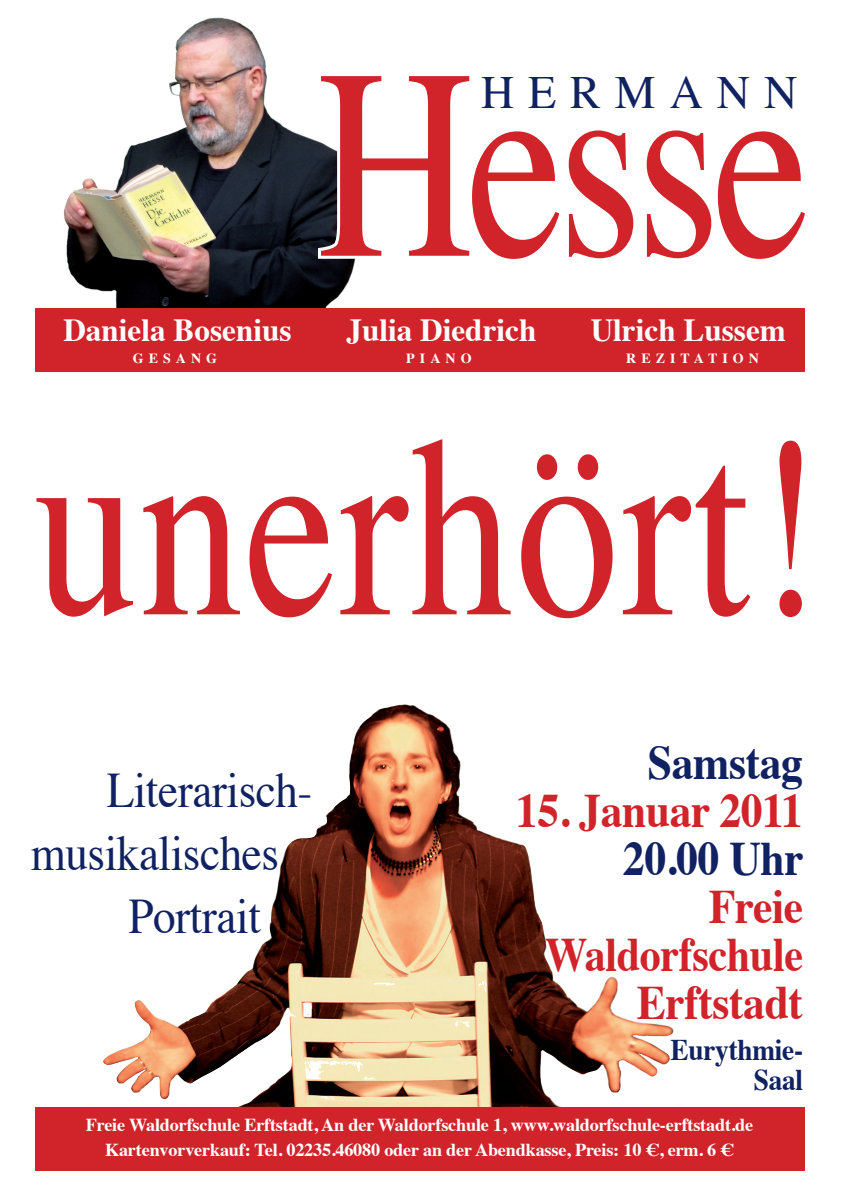
<style>
.page{position:relative;width:842px;height:1191px;background:#fff}
.page>*{position:absolute;margin:0;border:0;box-sizing:border-box;transform-origin:0 0}
.t1{font:271.4px "Times";color:#d1232a;scale:.8 1}
.t2{font:256.9px "Times";color:#d1232a;scale:.8 1}
.t3{font:49.7px "Times";letter-spacing:-.01em;color:#102261;scale:.91 1}
.t4{font:700 48px/48px "Times";letter-spacing:-.01em;color:#d1232a;text-align:right;scale:.91 1}
.t5{font:700 48px "Times";letter-spacing:-.01em;color:#102261;scale:.91 1}
.t6{font:46.1px "Times";letter-spacing:.3em;color:#102261}
.t7{font:700 32.2px "Times";color:#fff}
.t8{font:700 30px/30px "Times";letter-spacing:-.01em;color:#102261;text-align:right;scale:.91 1}
.t9{font:700 18.2px/25.2px "Times";letter-spacing:-.01em;color:#fff;text-align:center}
.t10{font:700 14px "Times";letter-spacing:.36em;color:#fff}
</style>
<div class="page">
<img style="left:103px;top:710px;width:571px;height:397px">
<div style="left:35px;top:1107px;width:770px;height:63px;background:#d1232a"></div>
<img style="left:63px;top:17px;width:291px;height:291px">
<svg style="left:315px;top:70px;width:45px;height:195px"></svg>
<div style="left:35px;top:308px;width:770px;height:64px;background:#d1232a"></div>
<h1 class="t1" style="left:318px;top:-89px;width:617px">Hesse</h1>
<h3 class="t6" style="left:481px;top:49px;width:318px">Hermann</h3>
<h3 class="t7" style="left:63px;top:300px;width:230px">Daniela Bosenius</h3>
<h3 class="t7" style="left:346px;top:300px;width:192px">Julia Diedrich</h3>
<h3 class="t7" style="left:591px;top:300px;width:197px">Ulrich Lussem</h3>
<p class="t10" style="left:133px;top:345px;width:82px">Ge sa ng</p>
<p class="t10" style="left:406px;top:345px;width:67px">Pia no</p>
<p class="t10" style="left:626px;top:345px;width:68px">Re zitat</p>
<p class="t10" style="left:722px;top:345px;width:38px">ion</p>
<h2 class="t2" style="left:35px;top:288px;width:985px">unerhört!</h2>
<h3 class="t3" style="left:107px;top:744px;width:228px">Literarisch-</h3>
<h3 class="t3" style="left:31px;top:807px;width:274px">musikalisches</h3>
<h3 class="t3" style="left:128px;top:870px;width:147px">Portrait</h3>
<h3 class="t5" style="left:648px;top:717px;width:172px">Samstag</h3>
<h3 class="t4" style="left:516px;top:781px;width:317px">15. Januar 2011</h3>
<h3 class="t5" style="left:623px;top:813px;width:200px">20.00 Uhr</h3>
<h3 class="t4" style="left:545px;top:877px;width:285px">Freie<br>Waldorfschule<br>Erftstadt</h3>
<h3 class="t8" style="left:671px;top:1031px;width:147px">Eurythmie-<br>Saal</h3>
<p class="t9" style="left:86px;top:1110px;width:669px">Freie Waldorfschule Erftstadt, An der Waldorfschule 1, www.waldorfschule-erftstadt.de<br>Kartenvorverkauf: Tel. 02235.46080 oder an der Abendkasse, Preis: 10 €, erm. 6 €</p>
</div>
